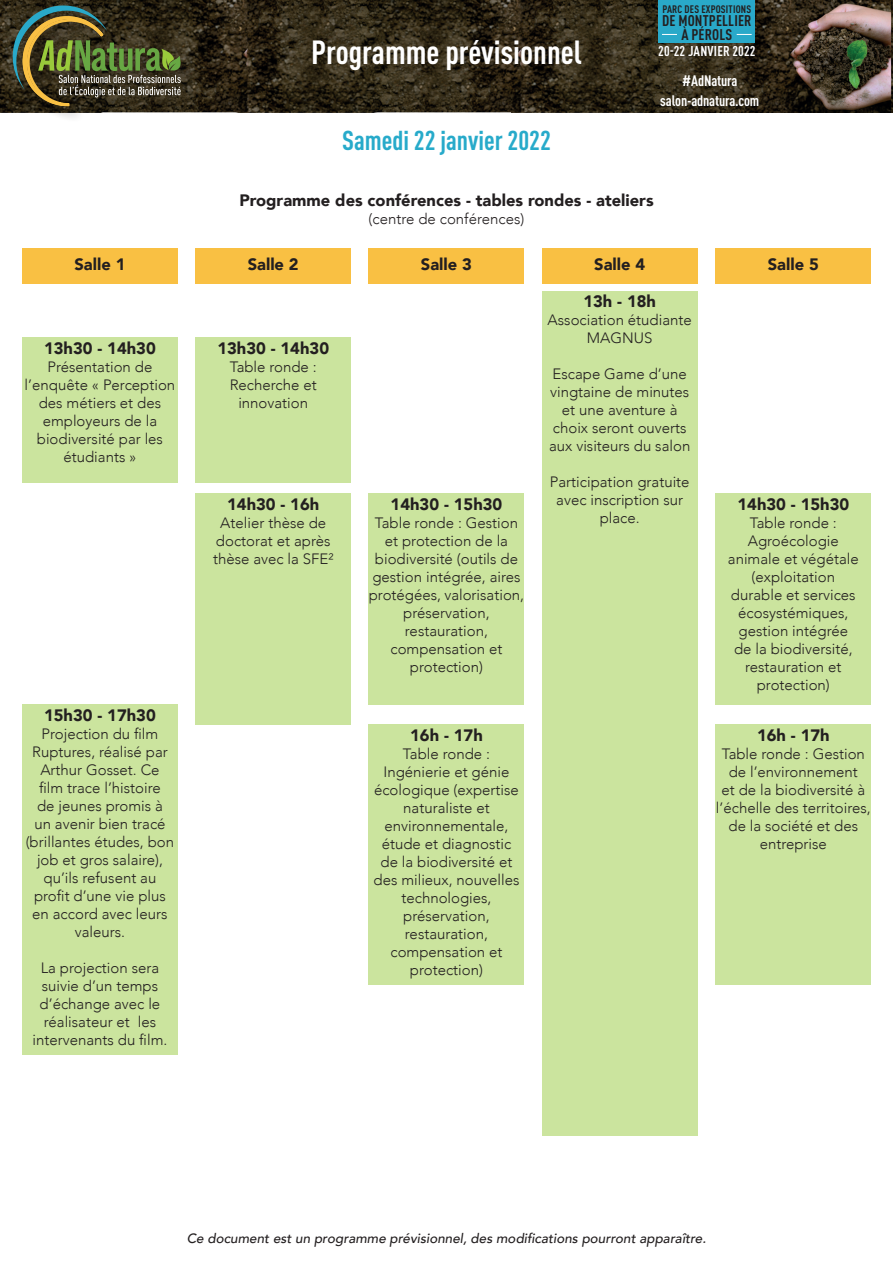
<style>
.page{position:relative;width:893px;height:1263px;background:#fff}
.page>*{position:absolute;margin:0;border:0;box-sizing:border-box;transform-origin:0 0}
.t1{font:700 condensed 33px "DINOT";color:#fff}
.t2{font:700 condensed 27px "DINOT";color:#27aaca}
.t3{font:900 16.5px "Avenir";color:#231f20}
.t4{font:700 condensed 15.3px "DINOT";letter-spacing:.01em;color:#231f20}
.t5{font:300 15px/18px "Avenir";color:#231f20;text-align:center}
.t6{font:700 condensed 15px "DINOT";letter-spacing:-.01em;color:#fff}
.t7{font:700 condensed 14.1px "DINOT";letter-spacing:.01em;color:#fff}
.t8{font:italic 500 13.5px "Avenir";color:#231f20}
.t9{font:700 condensed 10.8px "DINOT";letter-spacing:.02em;color:#231f20}
</style>
<div class="page">
<img style="left:655px;top:0;width:238px;height:112px">
<img style="left:522px;top:0;width:133px;height:112px">
<img style="left:378px;top:0;width:144px;height:112px">
<img style="left:248px;top:0;width:130px;height:112px">
<img style="left:182px;top:0;width:66px;height:112px">
<img style="left:0;top:0;width:15px;height:112px">
<div style="left:15px;top:8px;width:182px;height:115px;background:#231f20;opacity:.25"></div>
<svg style="left:9px;top:0;width:173px;height:108px;background:#4a4c2e"></svg>
<div style="left:658px;top:0;width:97px;height:43px;background:#29a9c9"></div>
<svg style="left:662px;top:34px;width:15px;height:1px"></svg>
<svg style="left:737px;top:34px;width:15px;height:1px"></svg>
<div style="left:22px;top:249px;width:156px;height:35px;background:#f9c043"></div>
<div style="left:22px;top:337px;width:156px;height:146px;background:#cbe49e"></div>
<div style="left:196px;top:249px;width:155px;height:35px;background:#f9c043"></div>
<div style="left:369px;top:249px;width:155px;height:35px;background:#f9c043"></div>
<div style="left:542px;top:249px;width:155px;height:35px;background:#f9c043"></div>
<div style="left:716px;top:249px;width:155px;height:35px;background:#f9c043"></div>
<div style="left:542px;top:291px;width:155px;height:844px;background:#cbe49e"></div>
<div style="left:196px;top:337px;width:155px;height:146px;background:#cbe49e"></div>
<div style="left:196px;top:493px;width:155px;height:231px;background:#cbe49e"></div>
<div style="left:369px;top:493px;width:155px;height:211px;background:#cbe49e"></div>
<div style="left:716px;top:493px;width:155px;height:211px;background:#cbe49e"></div>
<div style="left:369px;top:724px;width:155px;height:261px;background:#cbe49e"></div>
<div style="left:716px;top:724px;width:155px;height:261px;background:#cbe49e"></div>
<div style="left:22px;top:704px;width:156px;height:350px;background:#cbe49e"></div>
<p class="t3" style="left:74px;top:250px;width:53px">Salle 1</p>
<p class="t3" style="left:44px;top:334px;width:113px">13h30 - 14h30</p>
<p class="t5" style="left:25px;top:358px;width:152px">Présentation de l’enquête « Perception des métiers et des employeurs de la biodiversité par les étudiants »</p>
<p class="t3" style="left:44px;top:701px;width:113px">15h30 - 17h30</p>
<p class="t5" style="left:26px;top:725px;width:150px">Projection du film<br>Ruptures, réalisé par<br>Arthur Gosset. Ce<br>film trace l’histoire<br>de jeunes promis à<br>un avenir bien tracé (brillantes études, bon job et gros salaire), qu’ils refusent au profit d’une vie plus en accord avec leurs valeurs.</p>
<p class="t5" style="left:33px;top:959px;width:136px">La projection sera suivie d’un temps d’échange avec le réalisateur et les intervenants du film.</p>
<p class="t1" style="left:311px;top:33px;width:272px">Programme prévisionnel</p>
<p class="t9" style="left:662px;top:3px;width:90px">PARC DES EXPOSITIONS</p>
<p class="t4" style="left:662px;top:11px;width:91px">DE MONTPELLIER</p>
<p class="t4" style="left:681px;top:25px;width:52px">À PÉROLS</p>
<p class="t7" style="left:658px;top:42px;width:99px">20-22 JANVIER 2022</p>
<p class="t6" style="left:682px;top:72px;width:57px">#AdNatura</p>
<p class="t6" style="left:660px;top:91px;width:101px">salon-adnatura.com</p>
<p class="t2" style="left:342px;top:124px;width:210px">Samedi 22 janvier 2022</p>
<p class="t3" style="left:239px;top:187px;width:416px">Programme des conférences - tables rondes - ateliers</p>
<p class="t5" style="left:369px;top:210px;width:157px">(centre de conférences)</p>
<p class="t3" style="left:248px;top:250px;width:53px">Salle 2</p>
<p class="t3" style="left:217px;top:334px;width:113px">13h30 - 14h30</p>
<p class="t5" style="left:230px;top:358px;width:89px">Table ronde :<br>Recherche et innovation</p>
<p class="t3" style="left:227px;top:490px;width:94px">14h30 - 16h</p>
<p class="t5" style="left:216px;top:513px;width:116px;text-align:left">Atelier thèse de doctorat et après</p>
<p class="t5" style="left:213px;top:549px;width:122px">thèse avec la SFE²</p>
<p class="t3" style="left:421px;top:250px;width:53px">Salle 3</p>
<p class="t3" style="left:594px;top:250px;width:53px">Salle 4</p>
<p class="t3" style="left:768px;top:250px;width:53px">Salle 5</p>
<p class="t3" style="left:583px;top:287px;width:74px">13h - 18h</p>
<p class="t5" style="left:548px;top:311px;width:146px">Association étudiante<br>MAGNUS</p>
<p class="t5" style="left:550px;top:365px;width:141px">Escape Game d’une vingtaine de minutes et une aventure à</p>
<p class="t5" style="left:549px;top:419px;width:143px;text-align:left">choix seront ouverts aux visiteurs du salon</p>
<p class="t5" style="left:550px;top:473px;width:141px">Participation gratuite avec inscription sur place.</p>
<p class="t3" style="left:391px;top:490px;width:113px">14h30 - 15h30</p>
<p class="t5" style="left:369px;top:513px;width:157px">Table ronde : Gestion et protection de la biodiversité (outils de gestion intégrée, aires protégées, valorisation, préservation, restauration, compensation et protection)</p>
<p class="t3" style="left:737px;top:490px;width:113px">14h30 - 15h30</p>
<p class="t5" style="left:728px;top:513px;width:132px">Table ronde :<br>Agroécologie animale et végétale (exploitation durable et services écosystémiques, gestion intégrée<br>de la biodiversité, restauration et protection)</p>
<p class="t3" style="left:410px;top:721px;width:74px">16h - 17h</p>
<p class="t5" style="left:374px;top:744px;width:147px">Table ronde :<br>Ingénierie et génie écologique (expertise naturaliste et environnementale, étude et diagnostic de la biodiversité et des milieux, nouvelles technologies, préservation, restauration, compensation et protection)</p>
<p class="t3" style="left:757px;top:721px;width:74px">16h - 17h</p>
<p class="t5" style="left:716px;top:744px;width:156px">Table ronde : Gestion de l’environnement<br>et de la biodiversité à l’échelle des territoires, de la société et des entreprise</p>
<p class="t8" style="left:187px;top:1230px;width:521px">Ce document est un programme prévisionnel, des modifications pourront apparaître.</p>
</div>
